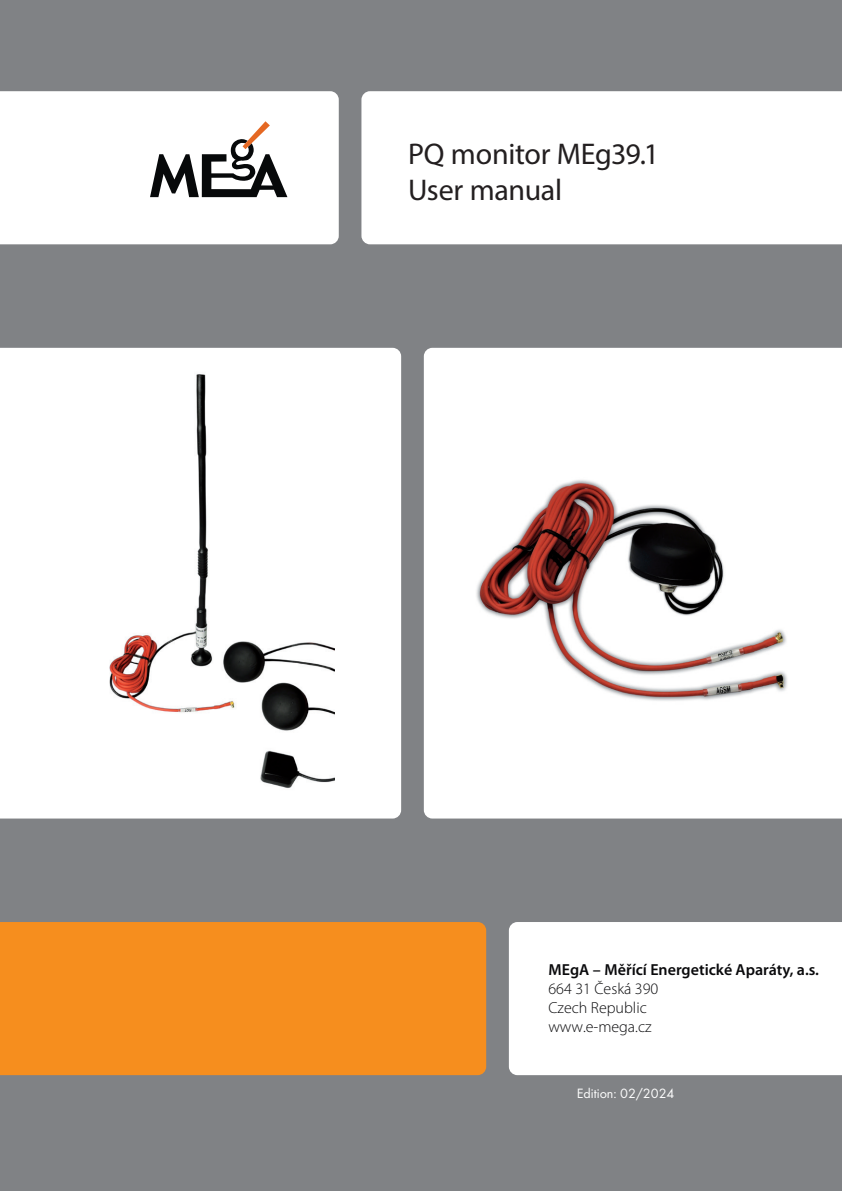
<style>
.page{position:relative;width:842px;height:1191px;background:#808285}
.page>*{position:absolute;margin:0;border:0;box-sizing:border-box;transform-origin:0 0}
.t1{font:30px/36.4px "Myriad Pro";letter-spacing:-.01em;color:#231f20}
.t2{font:300 16px/19.2px "Myriad Pro";color:#0a0a0c}
.t3{font:600 16px "Myriad Pro";color:#0a0a0c}
.t4{font:14px "Futura TOT";color:#fff}
</style>
<div class="page">
<div style="left:0;top:91px;width:339px;height:153px;background:#fff"></div>
<div style="left:509px;top:922px;width:333px;height:153px;background:#fff"></div>
<svg style="left:150px;top:121px;width:137px;height:76px;background:#b3b2b1"></svg>
<div style="left:361px;top:91px;width:481px;height:153px;background:#fff"></div>
<div style="left:0;top:922px;width:486px;height:153px;background:#f68e1e"></div>
<div style="left:0;top:348px;width:401px;height:470px;background:#fff"></div>
<div style="left:424px;top:348px;width:418px;height:470px;background:#fff"></div>
<img style="left:95px;top:360px;width:240px;height:448px">
<img style="left:445px;top:451px;width:364px;height:278px">
<h1 class="t1" style="left:408px;top:135px;width:252px">PQ monitor MEg39.1<br>User manual</h1>
<p class="t3" style="left:548px;top:959px;width:272px">MEgA – Měřící Energetické Aparáty, a.s.</p>
<p class="t2" style="left:548px;top:979px;width:111px">664 31 Česká 390<br>Czech Republic www.e-mega.cz</p>
<p class="t4" style="left:577px;top:1085px;width:99px">Edition: 02/2024</p>
</div>
